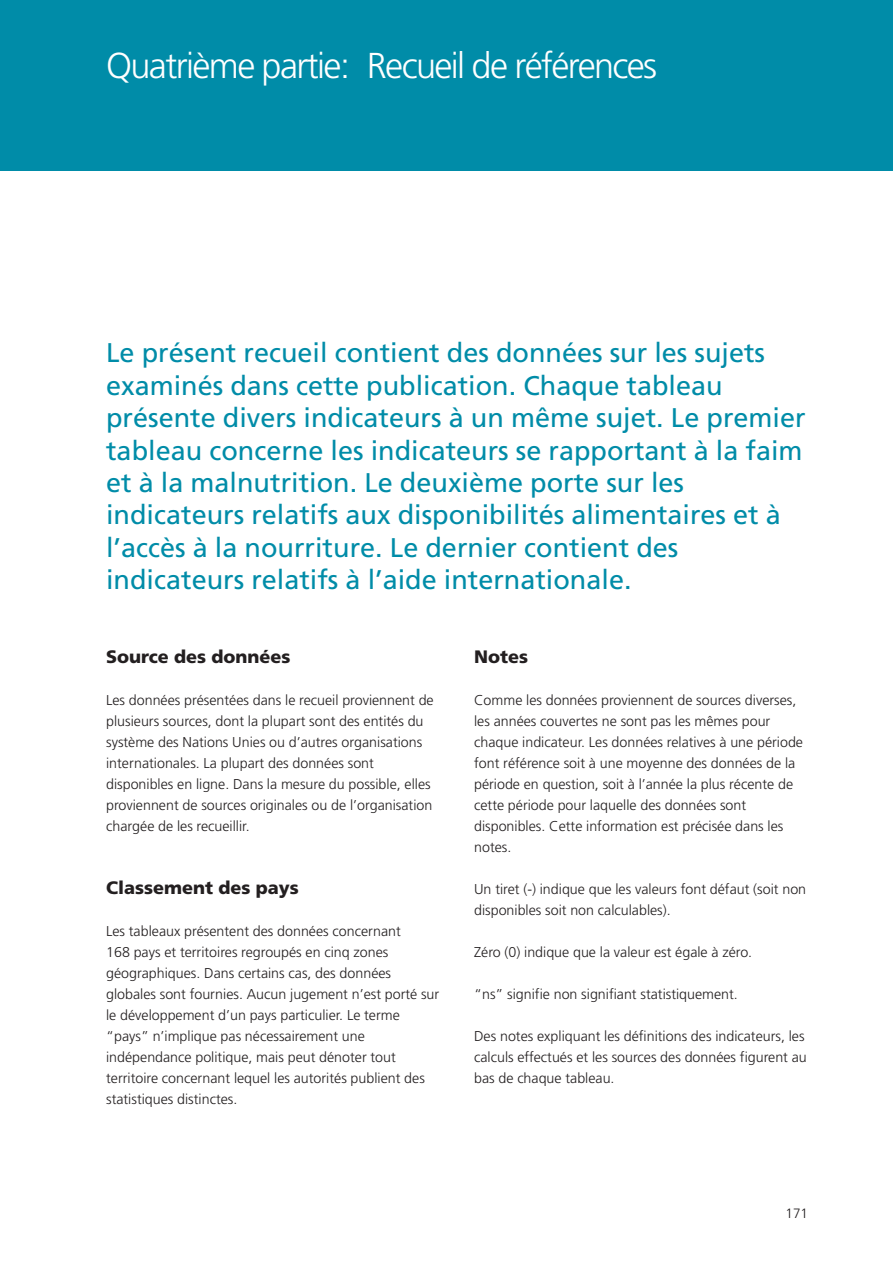
<style>
.page{position:relative;width:893px;height:1263px;background:#fff}
.page>*{position:absolute;margin:0;border:0;box-sizing:border-box;transform-origin:0 0}
.t1{font:300 36px "Frutiger";letter-spacing:-.045em;color:#fff}
.t2{font:27px/32.4px "Frutiger";color:#008ca8}
.t3{font:900 18px "Frutiger";color:#231f20}
.t4{font:300 14.25px/21px "Frutiger";color:#231f20}
.t5{font:300 13.5px "Frutiger";color:#231f20}
</style>
<div class="page">
<div style="left:0;top:0;width:892px;height:170px;background:#008ca8"></div>
<h1 class="t1" style="left:106px;top:51px;width:552px">Quatrième partie: Recueil de références</h1>
<p class="t2" style="left:106px;top:339px;width:701px">Le présent recueil contient des données sur les sujets examinés dans cette publication. Chaque tableau présente divers indicateurs à un même sujet. Le premier tableau concerne les indicateurs se rapportant à la faim et à la malnutrition. Le deuxième porte sur les indicateurs relatifs aux disponibilités alimentaires et à l’accès à la nourriture. Le dernier contient des indicateurs relatifs à l’aide internationale.</p>
<p class="t3" style="left:106px;top:650px;width:186px">Source des données</p>
<p class="t4" style="left:106px;top:691px;width:329px">Les données présentées dans le recueil proviennent de plusieurs sources, dont la plupart sont des entités du système des Nations Unies ou d’autres organisations internationales. La plupart des données sont disponibles en ligne. Dans la mesure du possible, elles proviennent de sources originales ou de l’organisation chargée de les recueillir.</p>
<p class="t3" style="left:106px;top:881px;width:194px">Classement des pays</p>
<p class="t4" style="left:106px;top:922px;width:334px">Les tableaux présentent des données concernant<br>168 pays et territoires regroupés en cinq zones géographiques. Dans certains cas, des données globales sont fournies. Aucun jugement n’est porté sur le développement d’un pays particulier. Le terme “pays” n’implique pas nécessairement une indépendance politique, mais peut dénoter tout territoire concernant lequel les autorités publient des statistiques distinctes.</p>
<p class="t3" style="left:474px;top:650px;width:56px">Notes</p>
<p class="t4" style="left:474px;top:691px;width:330px">Comme les données proviennent de sources diverses, les années couvertes ne sont pas les mêmes pour chaque indicateur. Les données relatives à une période font référence soit à une moyenne des données de la période en question, soit à l’année la plus récente de cette période pour laquelle des données sont disponibles. Cette information est précisée dans les notes.</p>
<p class="t4" style="left:474px;top:880px;width:333px">Un tiret (-) indique que les valeurs font défaut (soit non disponibles soit non calculables).</p>
<p class="t4" style="left:474px;top:943px;width:279px">Zéro (0) indique que la valeur est égale à zéro.</p>
<p class="t4" style="left:474px;top:985px;width:265px">“ns” signifie non signifiant statistiquement.</p>
<p class="t4" style="left:474px;top:1027px;width:334px">Des notes expliquant les définitions des indicateurs, les calculs effectués et les sources des données figurent au bas de chaque tableau.</p>
<p class="t5" style="left:785px;top:1208px;width:24px">171</p>
</div>
